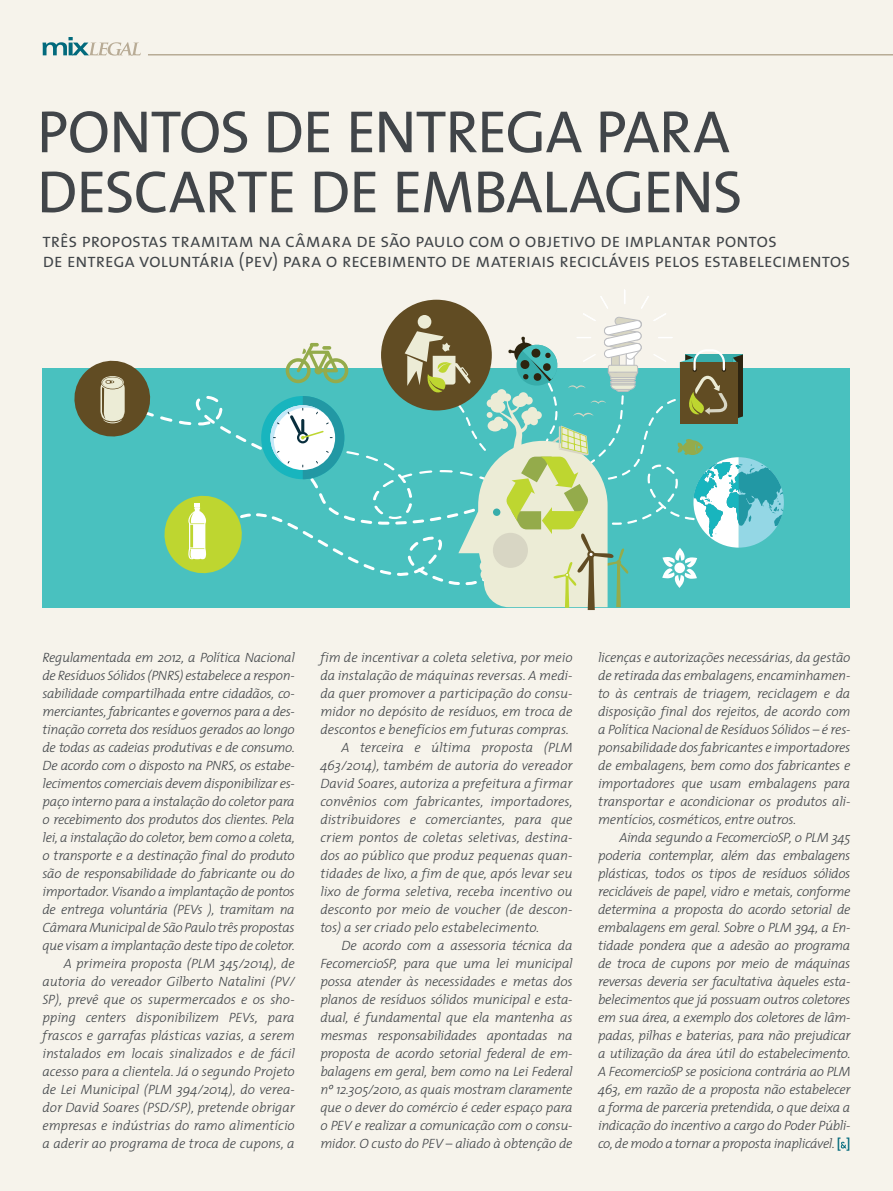
<style>
.page{position:relative;width:893px;height:1191px;background:#f6f3eb}
.page>*{position:absolute;margin:0;border:0;box-sizing:border-box;transform-origin:0 0}
.t1{font:60px/60px "The Mix";letter-spacing:-.02em;color:#414549}
.t2{font:19.5px/19.5px "The Mix Semi Light Caps";letter-spacing:-.02em;color:#414549}
.t3{font:italic 300 13.5px/18px "The Mix";letter-spacing:-.015em;color:#414549;text-align:justify}
.s1{font-weight:600;font-style:normal;color:#026a7c}
</style>
<div class="page">
<svg style="left:841px;top:1141px;width:5px;height:7px"></svg>
<hr style="left:148px;top:54px;width:745px;height:2px;background:#b8ab95">
<svg style="left:43px;top:37px;width:98px;height:19px"></svg>
<div style="left:43px;top:368px;width:807px;height:239px;background:#49c1bf"></div>
<svg style="left:70px;top:289px;width:714px;height:321px"></svg>
<p class="t1" style="left:37px;top:100px;width:707px">PONTOS DE ENTREGA PARA<br>DESCARTE DE EMBALAGENS</p>
<p class="t2" style="left:43px;top:230px;width:809px">três propostas tramitam na câmara de são paulo com o objetivo de implantar pontos<br>de entrega voluntária (pev) para o recebimento de materiais recicláveis pelos estabelecimentos</p>
<p class="t3" style="left:43px;top:648px;width:254px">Regulamentada em 2012, a Política Nacional de Resíduos Sólidos (PNRS) estabelece a respon&shy;sabilidade compartilhada entre cidadãos, co&shy;merciantes, fabricantes e governos para a des&shy;tinação correta dos resíduos gerados ao longo de todas as cadeias produtivas e de consumo.<br>De acordo com o disposto na PNRS, os estabe&shy;lecimentos comerciais devem disponibilizar es&shy;paço interno para a instalação do coletor para o recebimento dos produtos dos clientes. Pela lei, a instalação do coletor, bem como a coleta, o transporte e a destinação final do produto são de responsabilidade do fabricante ou do importador. Visando a implantação de pontos de entrega voluntária (PEVs ), tramitam na Câmara Municipal de São Paulo três propostas que visam a implantação deste tipo de coletor.</p>
<p class="t3" style="left:43px;top:954px;width:254px;text-indent:21px">A primeira proposta (PLM 345/2014), de autoria do vereador Gilberto Natalini (PV/ SP), prevê que os supermercados e os sho&shy;pping centers disponibilizem PEVs, para frascos e garrafas plásticas vazias, a serem instalados em locais sinalizados e de fácil acesso para a clientela. Já o segundo Projeto de Lei Municipal (PLM 394/2014), do verea&shy;dor David Soares (PSD/SP), pretende obrigar empresas e indústrias do ramo alimentício a aderir ao programa de troca de cupons, a</p>
<p class="t3" style="left:320px;top:648px;width:254px">fim de incentivar a coleta seletiva, por meio da instalação de máquinas reversas. A medi&shy;da quer promover a participação do consu&shy;midor no depósito de resíduos, em troca de descontos e benefícios em futuras compras.</p>
<p class="t3" style="left:320px;top:738px;width:254px;text-indent:21px">A terceira e última proposta (PLM 463/2014), também de autoria do vereador David Soares, autoriza a prefeitura a firmar convênios com fabricantes, importadores, distribuidores e comerciantes, para que criem pontos de coletas seletivas, destina&shy;dos ao público que produz pequenas quan&shy;tidades de lixo, a fim de que, após levar seu lixo de forma seletiva, receba incentivo ou desconto por meio de voucher (de descon&shy;tos) a ser criado pelo estabelecimento.</p>
<p class="t3" style="left:320px;top:936px;width:254px;text-indent:21px">De acordo com a assessoria técnica da FecomercioSP, para que uma lei municipal possa atender às necessidades e metas dos planos de resíduos sólidos municipal e esta&shy;dual, é fundamental que ela mantenha as mesmas responsabilidades apontadas na proposta de acordo setorial federal de em&shy;balagens em geral, bem como na Lei Federal nº 12.305/2010, as quais mostram claramente que o dever do comércio é ceder espaço para o PEV e realizar a comunicação com o consu&shy;midor. O custo do PEV – aliado à obtenção de</p>
<p class="t3" style="left:598px;top:648px;width:254px">licenças e autorizações necessárias, da gestão de retirada das embalagens, encaminhamen&shy;to às centrais de triagem, reciclagem e da disposição final dos rejeitos, de acordo com a Política Nacional de Resíduos Sólidos – é res&shy;ponsabilidade dos fabricantes e importadores de embalagens, bem como dos fabricantes e importadores que usam embalagens para transportar e acondicionar os produtos ali&shy;mentícios, cosméticos, entre outros.</p>
<p class="t3" style="left:598px;top:828px;width:254px;text-indent:21px">Ainda segundo a FecomercioSP, o PLM 345 poderia contemplar, além das embalagens plásticas, todos os tipos de resíduos sólidos recicláveis de papel, vidro e metais, conforme determina a proposta do acordo setorial de embalagens em geral. Sobre o PLM 394, a En&shy;tidade pondera que a adesão ao programa de troca de cupons por meio de máquinas reversas deveria ser facultativa àqueles esta&shy;belecimentos que já possuam outros coletores em sua área, a exemplo dos coletores de lâm&shy;padas, pilhas e baterias, para não prejudicar a utilização da área útil do estabelecimento.<br>A FecomercioSP se posiciona contrária ao PLM 463, em razão de a proposta não estabelecer a forma de parceria pretendida, o que deixa a indicação do incentivo a cargo do Poder Públi&shy;co, de modo a tornar a proposta inaplicável. <span class="s1">[ ]</span></p>
</div>
